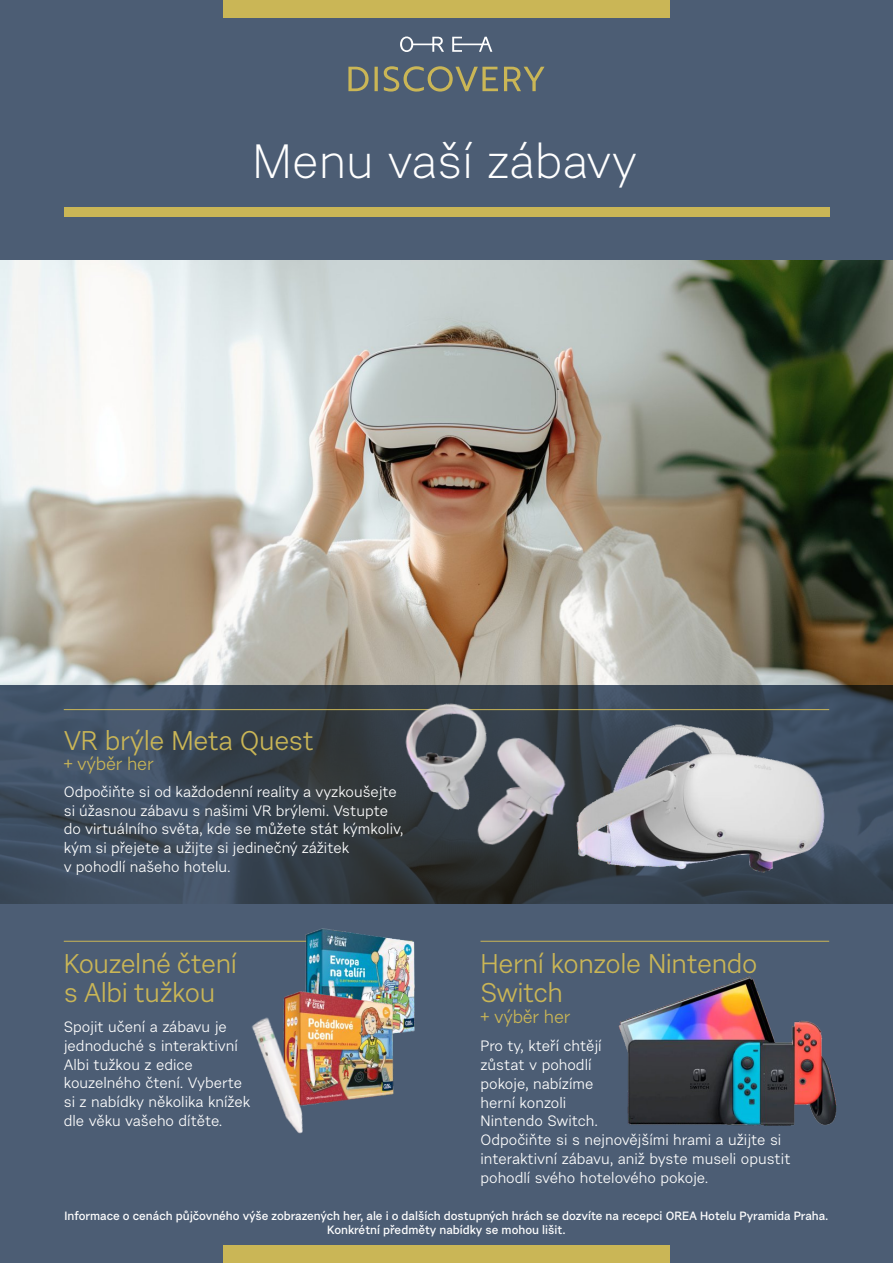
<style>
.page{position:relative;width:893px;height:1263px;background:#4c5d74}
.page>*{position:absolute;margin:0;border:0;box-sizing:border-box;transform-origin:0 0}
.t1{font:48px "Urban Grotesk Li Se";color:#fff}
.t2{font:27px/29.1px "Urban Grotesk Re Bo";letter-spacing:-.015em;color:#cab656}
.t3{font:18px "Urban Grotesk Re Bo";letter-spacing:-.015em;color:#cab656}
.t4{font:15px/18.9px "Urban Grotesk Re Bo";color:#fff}
.t5{font:700 12px/13.6px "Urban Grotesk Li Se";color:#fff;text-align:center}
</style>
<div class="page">
<img style="left:0;top:261px;width:893px;height:425px">
<img style="left:618px;top:976px;width:219px;height:150px">
<div style="left:64px;top:207px;width:765px;height:10px;background:#cab656"></div>
<hr style="left:64px;top:941px;width:348px;height:1px;background:#cab656">
<img style="left:303px;top:928px;width:112px;height:106px">
<img style="left:283px;top:989px;width:112px;height:116px">
<img style="left:252px;top:1010px;width:57px;height:124px">
<div style="left:223px;top:0;width:447px;height:18px;background:#cab656"></div>
<svg style="left:400px;top:37px;width:92px;height:15px"></svg>
<svg style="left:348px;top:66px;width:196px;height:26px"></svg>
<div style="left:223px;top:1245px;width:447px;height:18px;background:#cab656"></div>
<hr style="left:480px;top:941px;width:349px;height:1px;background:#cab656">
<svg style="left:0;top:686px;width:893px;height:218px"></svg>
<hr style="left:64px;top:709px;width:765px;height:1px;background:#cab656">
<img style="left:393px;top:688px;width:112px;height:135px">
<img style="left:463px;top:728px;width:108px;height:125px">
<img style="left:571px;top:717px;width:266px;height:167px">
<h1 class="t1" style="left:253px;top:142px;width:386px">Menu vaší zábavy</h1>
<h2 class="t2" style="left:64px;top:729px;width:252px">VR brýle Meta Quest</h2>
<p class="t3" style="left:64px;top:757px;width:91px">+ výběr her</p>
<p class="t4" style="left:64px;top:783px;width:341px">Odpočiňte si od každodenní reality a vyzkoušejte si úžasnou zábavu s našimi VR brýlemi. Vstupte do virtuálního světa, kde se můžete stát kýmkoliv, kým si přejete a užijte si jedinečný zážitek<br>v pohodlí našeho hotelu.</p>
<h2 class="t2" style="left:64px;top:952px;width:175px">Kouzelné čtení s Albi tužkou</h2>
<p class="t4" style="left:64px;top:1019px;width:188px">Spojit učení a zábavu je jednoduché s interaktivní<br>Albi tužkou z edice kouzelného čtení. Vyberte si z nabídky několika knížek dle věku vašeho dítěte.</p>
<h2 class="t2" style="left:480px;top:952px;width:278px">Herní konzole Nintendo<br>Switch</h2>
<p class="t3" style="left:480px;top:1009px;width:91px">+ výběr her</p>
<p class="t4" style="left:480px;top:1038px;width:312px">Pro ty, kteří chtějí<br>zůstat v pohodlí<br>pokoje, nabízíme<br>herní konzoli<br>Nintendo Switch.<br>Odpočiňte si s nejnovějšími hrami a užijte si interaktivní zábavu, aniž byste museli opustit pohodlí svého hotelového pokoje.</p>
<p class="t5" style="left:64px;top:1211px;width:766px">Informace o cenách půjčovného výše zobrazených her, ale i o dalších dostupných hrách se dozvíte na recepci OREA Hotelu Pyramida Praha.<br>Konkrétní předměty nabídky se mohou lišit.</p>
</div>
